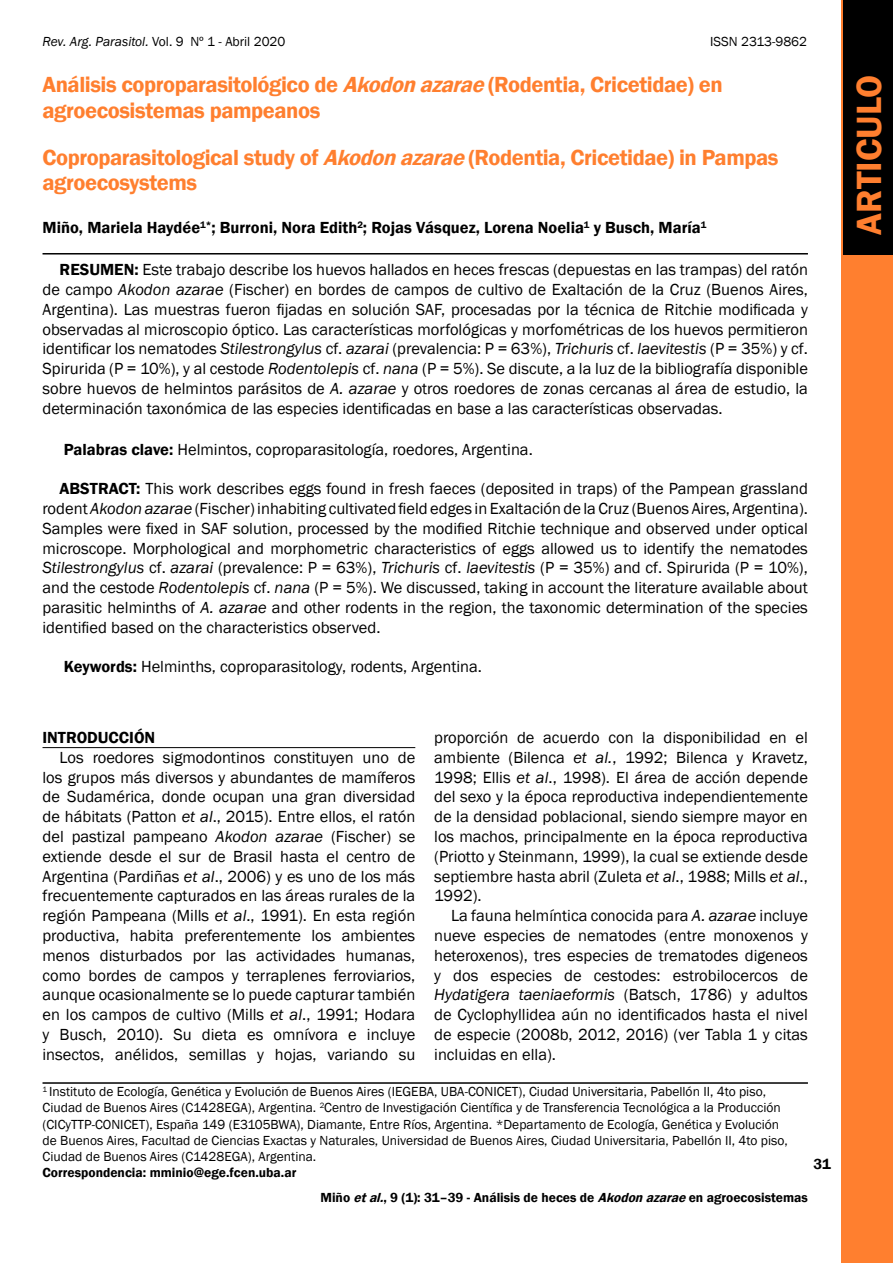
<style>
.page{position:relative;width:893px;height:1263px;background:#fff}
.page>*{position:absolute;margin:0;border:0;box-sizing:border-box;transform-origin:0 0}
.t1{font:600 36px "Franklin Gothic";color:#ff7f2f}
.t2{font:600 22.5px/25.5px "Franklin Gothic";letter-spacing:-.02em;color:#ff7f2f}
.t3{font:16.5px/19.8px "Franklin Gothic";color:#000;text-align:justify}
.t4{font:600 16.5px "Franklin Gothic";color:#000}
.t5{font:600 15px "Franklin Gothic";color:#000}
.t6{font:13.5px/16.2px "Franklin Gothic";color:#000}
.t7{font:600 13.5px "Franklin Gothic";color:#000}
.t8{font:italic 13.5px "Franklin Gothic";color:#000}
.s1{font-style:normal}
.s2{font-style:italic}
.s3{font-weight:600}
</style>
<div class="page">
<div style="left:842px;top:0;width:51px;height:1263px;background:#ff7f2f"></div>
<div style="left:843px;top:0;width:50px;height:254px;background:#000"></div>
<hr style="left:43px;top:1082px;width:765px;height:2px;background:#000">
<hr style="left:43px;top:253px;width:765px;height:1px;background:#000">
<hr style="left:43px;top:747px;width:372px;height:1px;background:#000">
<p class="t8" style="left:43px;top:33px;width:244px">Rev. Arg. Parasitol. <span class="s1">Vol. 9 Nº 1 - Abril 2020</span></p>
<p class="t6" style="left:710px;top:33px;width:98px">ISSN 2313-9862</p>
<h2 class="t2" style="left:43px;top:72px;width:682px">Análisis coproparasitológico de <span class="s2">Akodonazarae</span>(Rodentia, Cricetidae) en agroecosistemas pampeanos</h2>
<h2 class="t2" style="left:43px;top:145px;width:737px">Coproparasitological study of <span class="s2">Akodonazarae</span>(Rodentia, Cricetidae) in Pampas agroecosystems</h2>
<p class="t4" style="left:43px;top:217px;width:665px">Miño, Mariela Haydée<sup>1*</sup>; Burroni, Nora Edith<sup>2</sup>; Rojas Vásquez, Lorena Noelia<sup>1</sup> y Busch, María<sup>1</sup></p>
<p class="t3" style="left:43px;top:260px;width:767px;text-indent:17px"><span class="s3">RESUMEN:</span> Este trabajo describe los huevos hallados en heces frescas (depuestas en las trampas) del ratón de campo <span class="s2">Akodon azarae</span> (Fischer) en bordes de campos de cultivo de Exaltación de la Cruz (Buenos Aires, Argentina). Las muestras fueron fijadas en solución SAF, procesadas por la técnica de Ritchie modificada y observadas al microscopio óptico. Las características morfológicas y morfométricas de los huevos permitieron identificar los nematodes <span class="s2">Stilestrongylus</span> cf. <span class="s2">azarai</span> (prevalencia: P = 63%), <span class="s2">Trichuris</span> cf. <span class="s2">laevitestis</span> (P = 35%) y cf.<br>Spirurida (P = 10%), y al cestode <span class="s2">Rodentolepis</span> cf. <span class="s2">nana</span> (P = 5%). Se discute, a la luz de la bibliografía disponible sobre huevos de helmintos parásitos de <span class="s2">A. azarae</span> y otros roedores de zonas cercanas al área de estudio, la determinación taxonómica de las especies identificadas en base a las características observadas.</p>
<p class="t3" style="left:64px;top:440px;width:471px"><span class="s3">Palabras clave:</span> Helmintos, coproparasitología, roedores, Argentina.</p>
<p class="t3" style="left:43px;top:479px;width:767px;text-indent:17px"><span class="s3">ABSTRACT:</span> This work describes eggs found in fresh faeces (deposited in traps) of the Pampean grassland rodent <span class="s2">Akodon azarae</span> (Fischer) inhabiting cultivated field edges in Exaltación de la Cruz (Buenos Aires, Argentina).<br>Samples were fixed in SAF solution, processed by the modified Ritchie technique and observed under optical microscope. Morphological and morphometric characteristics of eggs allowed us to identify the nematodes <span class="s2">Stilestrongylus</span> cf. <span class="s2">azarai</span> (prevalence: P = 63%), <span class="s2">Trichuris</span> cf. <span class="s2">laevitestis</span> (P = 35%) and cf. Spirurida (P = 10%), and the cestode <span class="s2">Rodentolepis</span> cf. <span class="s2">nana</span> (P = 5%). We discussed, taking in account the literature available about parasitic helminths of <span class="s2">A. azarae</span> and other rodents in the region, the taxonomic determination of the species identified based on the characteristics observed.</p>
<p class="t3" style="left:64px;top:657px;width:420px"><span class="s3">Keywords:</span> Helminths, coproparasitology, rodents, Argentina.</p>
<p class="t4" style="left:43px;top:727px;width:114px">INTRODUCCIÓN</p>
<p class="t3" style="left:43px;top:748px;width:374px;text-indent:17px">Los roedores sigmodontinos constituyen uno de los grupos más diversos y abundantes de mamíferos de Sudamérica, donde ocupan una gran diversidad de hábitats (Patton <span class="s2">et al</span>., 2015). Entre ellos, el ratón del pastizal pampeano <span class="s2">Akodon azarae</span> (Fischer) se extiende desde el sur de Brasil hasta el centro de Argentina (Pardiñas <span class="s2">et al</span>., 2006) y es uno de los más frecuentemente capturados en las áreas rurales de la región Pampeana (Mills <span class="s2">et al</span>., 1991). En esta región productiva, habita preferentemente los ambientes menos disturbados por las actividades humanas, como bordes de campos y terraplenes ferroviarios, aunque ocasionalmente se lo puede capturar también en los campos de cultivo (Mills <span class="s2">et al</span>., 1991; Hodara y Busch, 2010). Su dieta es omnívora e incluye insectos, anélidos, semillas y hojas, variando su</p>
<p class="t3" style="left:434px;top:728px;width:375px">proporción de acuerdo con la disponibilidad en el ambiente (Bilenca <span class="s2">et al.</span>, 1992; Bilenca y Kravetz, 1998; Ellis <span class="s2">et al</span>., 1998). El área de acción depende del sexo y la época reproductiva independientemente de la densidad poblacional, siendo siempre mayor en los machos, principalmente en la época reproductiva (Priotto y Steinmann, 1999), la cual se extiende desde septiembre hasta abril (Zuleta <span class="s2">et al</span>., 1988; Mills <span class="s2">et al</span>., 1992).</p>
<p class="t3" style="left:434px;top:906px;width:375px;text-indent:17px">La fauna helmíntica conocida para <span class="s2">A. azarae</span> incluye nueve especies de nematodes (entre monoxenos y heteroxenos), tres especies de trematodes digeneos y dos especies de cestodes: estrobilocercos de <span class="s2">Hydatigera taeniaeformis</span> (Batsch, 1786) y adultos de Cyclophyllidea aún no identificados hasta el nivel de especie (2008b, 2012, 2016) (ver Tabla 1 y citas incluidas en ella).</p>
<p class="t6" style="left:43px;top:1084px;width:747px"><sup>1</sup> Instituto de Ecología, Genética y Evolución de Buenos Aires (IEGEBA, UBA-CONICET), Ciudad Universitaria, Pabellón II, 4to piso, Ciudad de Buenos Aires (C1428EGA), Argentina. <sup>2</sup>Centro de Investigación Científica y de Transferencia Tecnológica a la Producción (CICyTTP-CONICET), España 149 (E3105BWA), Diamante, Entre Ríos, Argentina. *Departamento de Ecología, Genética y Evolución de Buenos Aires, Facultad de Ciencias Exactas y Naturales, Universidad de Buenos Aires, Ciudad Universitaria, Pabellón II, 4to piso, Ciudad de Buenos Aires (C1428EGA), Argentina.</p>
<p class="t7" style="left:43px;top:1164px;width:255px">Correspondencia: mminio@ege.fcen.uba.ar</p>
<p class="t5" style="left:813px;top:1155px;width:19px">31</p>
<p class="t7" style="left:320px;top:1189px;width:489px">Miño <span class="s2">etal.</span>, 9 (1): 31–39 - Análisis de heces de <span class="s2">Akodonazarae</span>en agroecosistemas</p>
<h1 class="t1" style="left:847px;top:235px;width:162px;rotate:-90deg">ARTICULO</h1>
</div>
